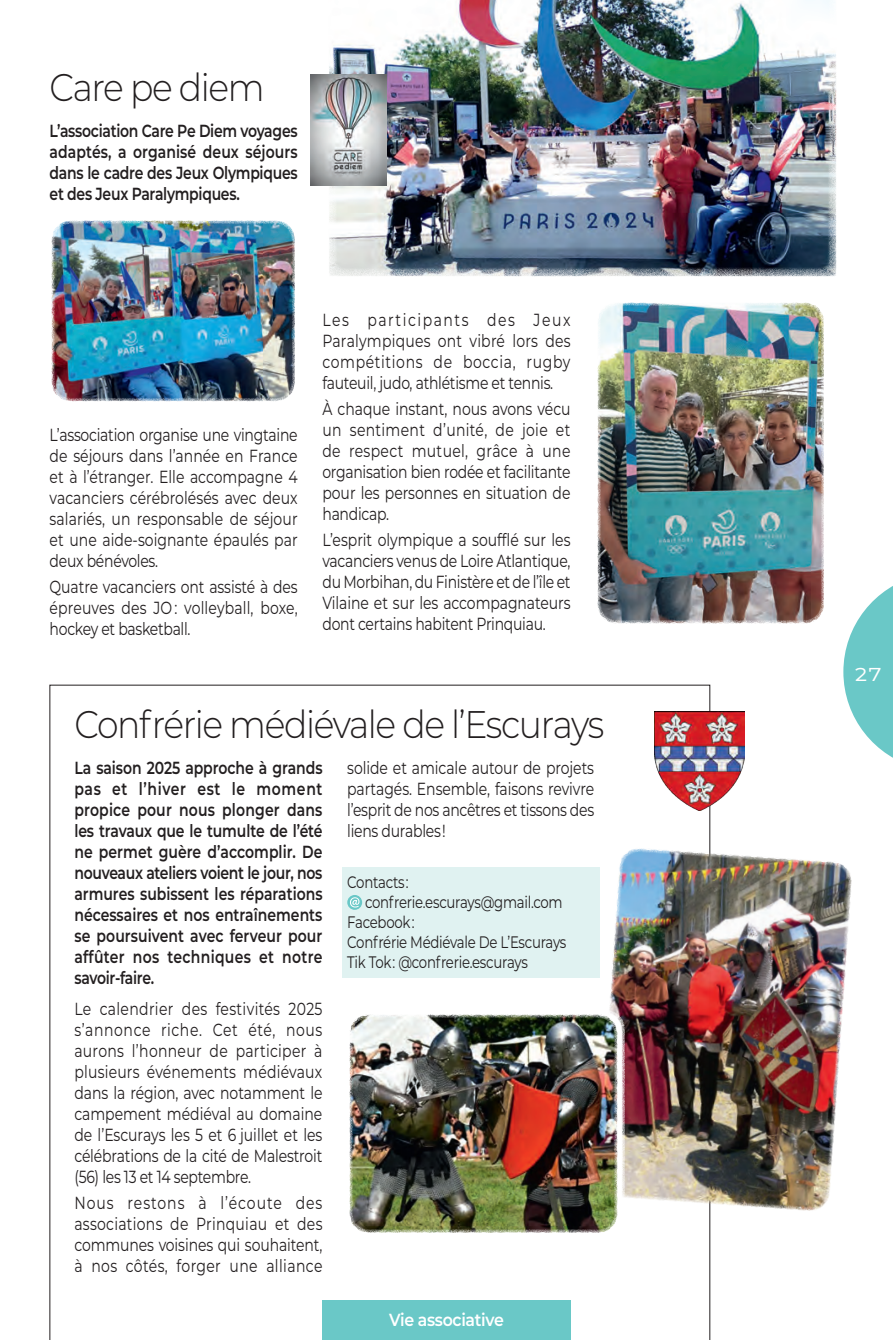
<style>
.page{position:relative;width:893px;height:1340px;background:#fff}
.page>*{position:absolute;margin:0;border:0;box-sizing:border-box;transform-origin:0 0}
.t1{font:300 38.5px "Montserrat";letter-spacing:-.04em;color:#231f20;scale:.9 1}
.t2{font:31.5px "Montserrat";color:#fff}
.t3{font:17.5px/21px "Montserrat";letter-spacing:-.01em;color:#231f20;text-align:justify;scale:.8 1}
.t4{font:600 17.5px/21px "Montserrat";letter-spacing:-.02em;color:#231f20;text-align:justify;scale:.8 1}
.t5{font:600 17.5px "Montserrat";letter-spacing:-.02em;color:#fff;scale:.9 1}
.t6{font:16.62px "Montserrat";letter-spacing:-.02em;color:#231f20;scale:.8 1}
</style>
<div class="page">
<svg style="left:50px;top:685px;width:660px;height:654px"></svg>
<svg style="left:843px;top:586px;width:50px;height:172px"></svg>
<div style="left:322px;top:1300px;width:248px;height:39px;background:#6ac8c7"></div>
<div style="left:342px;top:867px;width:258px;height:110px;background:#e0f2f1"></div>
<svg style="left:347px;top:895px;width:15px;height:14px"></svg>
<svg style="left:350px;top:897px;width:9px;height:10px"></svg>
<img style="left:51px;top:220px;width:244px;height:182px">
<img style="left:597px;top:302px;width:227px;height:322px">
<img style="left:595px;top:845px;width:257px;height:368px">
<img style="left:654px;top:711px;width:90px;height:99px">
<svg style="left:339px;top:1005px;width:289px;height:237px"></svg>
<img style="left:346px;top:1011px;width:275px;height:225px">
<img style="left:329px;top:0;width:508px;height:277px">
<img style="left:310px;top:74px;width:76px;height:112px">
<h1 class="t1" style="left:50px;top:62px;width:241px">Care pe diem</h1>
<p class="t4" style="left:50px;top:120px;width:312px">L’association Care Pe Diem voyages adaptés, a organisé deux séjours dans le cadre des Jeux Olympiques et des Jeux Paralympiques.</p>
<p class="t3" style="left:50px;top:424px;width:312px">L’association organise une vingtaine de séjours dans l’année en France et à l’étranger. Elle accompagne 4 vacanciers cérébrolésés avec deux salariés, un responsable de séjour et une aide-soignante épaulés par deux bénévoles.</p>
<p class="t3" style="left:50px;top:576px;width:312px">Quatre vacanciers ont assisté à des épreuves des JO : volleyball, boxe, hockey et basketball.</p>
<p class="t3" style="left:322px;top:309px;width:312px">Les participants des Jeux Paralympiques ont vibré lors des compétitions de boccia, rugby fauteuil, judo, athlétisme et tennis.</p>
<p class="t3" style="left:322px;top:398px;width:312px">À chaque instant, nous avons vécu un sentiment d’unité, de joie et de respect mutuel, grâce à une organisation bien rodée et facilitante pour les personnes en situation de handicap.</p>
<p class="t3" style="left:322px;top:529px;width:312px">L’esprit olympique a soufflé sur les vacanciers venus de Loire Atlantique, du Morbihan, du Finistère et de l’île et Vilaine et sur les accompagnateurs dont certains habitent Prinquiau.</p>
<h1 class="t1" style="left:74px;top:698px;width:590px">Confrérie médiévale de l’Escurays</h1>
<p class="t4" style="left:74px;top:756px;width:312px">La saison 2025 approche à grands pas et l’hiver est le moment propice pour nous plonger dans les travaux que le tumulte de l’été ne permet guère d’accomplir. De nouveaux ateliers voient le jour, nos armures subissent les réparations nécessaires et nos entraînements se poursuivent avec ferveur pour affûter nos techniques et notre savoir-faire.</p>
<p class="t3" style="left:74px;top:997px;width:312px">Le calendrier des festivités 2025 s’annonce riche. Cet été, nous aurons l’honneur de participer à plusieurs événements médiévaux dans la région, avec notamment le campement médiéval au domaine de l’Escurays les 5 et 6 juillet et les célébrations de la cité de Malestroit (56) les 13 et 14 septembre.</p>
<p class="t3" style="left:74px;top:1191px;width:312px">Nous restons à l’écoute des associations de Prinquiau et des communes voisines qui souhaitent, à nos côtés, forger une alliance</p>
<p class="t3" style="left:347px;top:757px;width:310px">solide et amicale autour de projets partagés. Ensemble, faisons revivre l’esprit de nos ancêtres et tissons des liens durables !</p>
<p class="t6" style="left:347px;top:870px;width:78px">Contacts :</p>
<p class="t6" style="left:365px;top:890px;width:249px">confrerie.escurays@gmail.com</p>
<p class="t6" style="left:347px;top:910px;width:86px">Facebook :</p>
<p class="t6" style="left:347px;top:930px;width:275px">Confrérie Médiévale De L’Escurays</p>
<p class="t6" style="left:347px;top:950px;width:227px">Tik Tok : @confrerie.escurays</p>
<p class="t5" style="left:389px;top:1307px;width:129px">Vie associative</p>
<h2 class="t2" style="left:855px;top:648px;width:29px">27</h2>
</div>
